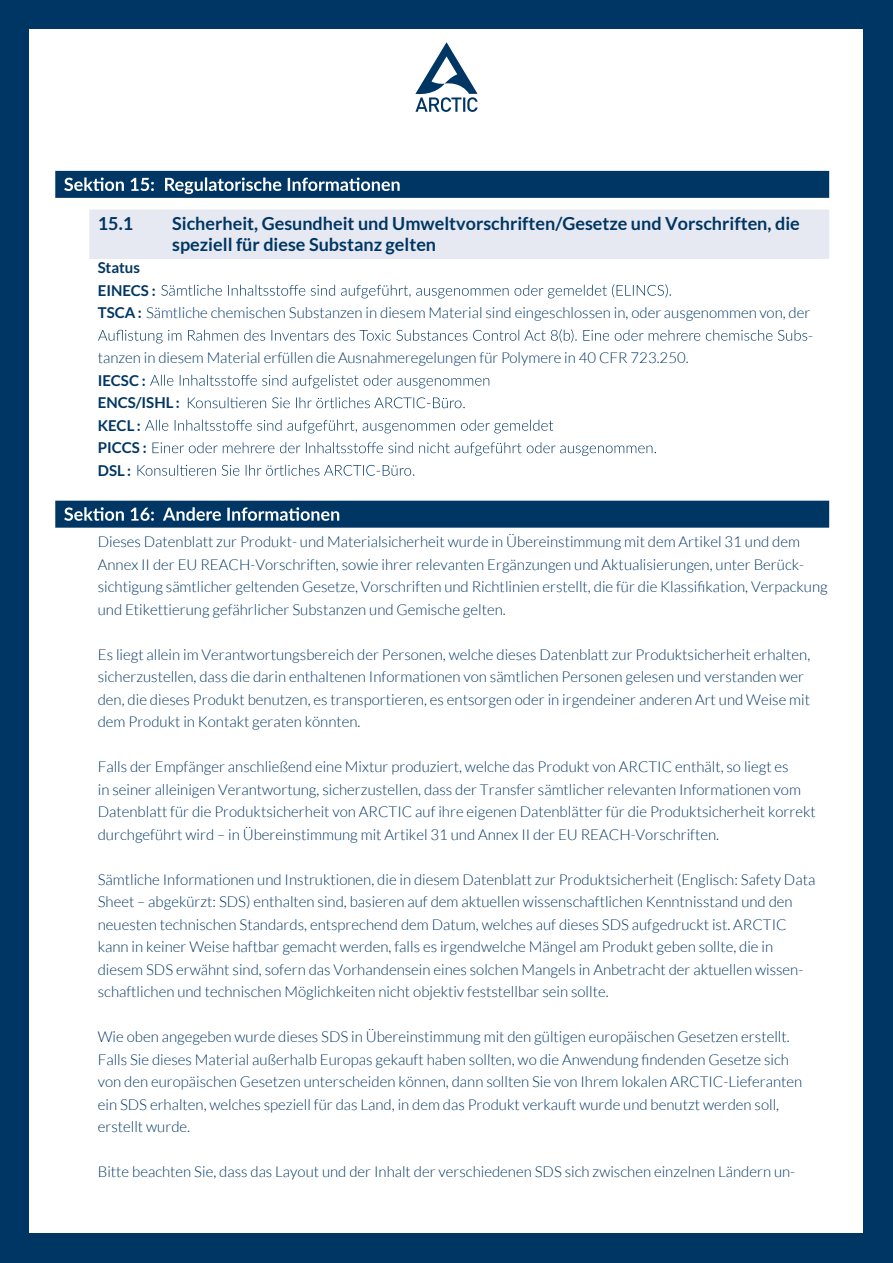
<style>
.page{position:relative;width:893px;height:1263px;background:#003663}
.page>*{position:absolute;margin:0;border:0;box-sizing:border-box;transform-origin:0 0}
.t1{font:700 18px/21.6px "Lato";color:#003663}
.t2{font:300 15px/22.5px "Lato";color:#003663}
.t3{font:700 15px/22.5px "Lato";color:#003663}
.s1{font-weight:700}
</style>
<div class="page">
<div style="left:30px;top:30px;width:833px;height:1203px;background:#fff"></div>
<div style="left:55px;top:171px;width:774px;height:27px;background:#003663"></div>
<div style="left:89px;top:209px;width:740px;height:50px;background:#e6e9f1"></div>
<div style="left:55px;top:501px;width:774px;height:27px;background:#003663"></div>
<svg style="left:64px;top:177px;width:336px;height:17px"></svg>
<svg style="left:161px;top:284px;width:510px;height:14px"></svg>
<svg style="left:98px;top:329px;width:709px;height:14px"></svg>
<svg style="left:150px;top:375px;width:339px;height:13px"></svg>
<svg style="left:188px;top:397px;width:277px;height:11px"></svg>
<svg style="left:145px;top:420px;width:408px;height:13px"></svg>
<svg style="left:153px;top:442px;width:503px;height:14px"></svg>
<svg style="left:137px;top:465px;width:277px;height:11px"></svg>
<svg style="left:64px;top:507px;width:275px;height:14px"></svg>
<svg style="left:415px;top:42px;width:63px;height:70px"></svg>
<p class="t1" style="left:172px;top:212px;width:629px">Sicherheit, Gesundheit und Umweltvorschriften/Gesetze und Vorschriften, die speziell für diese Substanz gelten</p>
<p class="t1" style="left:98px;top:212px;width:37px">15.1</p>
<p class="t3" style="left:98px;top:256px;width:44px">Status</p>
<p class="t3" style="left:98px;top:279px;width:59px">EINECS :</p>
<p class="t2" style="left:98px;top:302px;width:714px"><span class="s1">TSCA :</span> Sämtliche chemischen Substanzen in diesem Material sind eingeschlossen in, oder ausgenommen von, der</p>
<p class="t2" style="left:808px;top:324px;width:6px">-</p>
<p class="t2" style="left:98px;top:347px;width:592px">tanzen in diesem Material erfüllen die Ausnahmeregelungen für Polymere in 40 CFR 723.250.</p>
<p class="t3" style="left:98px;top:369px;width:84px">IECSC :<br>ENCS/ISHL :<br>KECL :<br>PICCS :<br>DSL :</p>
<p class="t2" style="left:98px;top:531px;width:731px">Dieses Datenblatt zur Produkt- und Materialsicherheit wurde in Übereinstimmung mit dem Artikel 31 und dem Annex II der EU REACH-Vorschriften, sowie ihrer relevanten Ergänzungen und Aktualisierungen, unter Berück&shy;sichtigung sämtlicher geltenden Gesetze, Vorschriften und Richtlinien erstellt, die für die Klassifikation, Verpackung und Etikettierung gefährlicher Substanzen und Gemische gelten.</p>
<p class="t2" style="left:98px;top:643px;width:714px">Es liegt allein im Verantwortungsbereich der Personen, welche dieses Datenblatt zur Produktsicherheit erhalten, sicherzustellen, dass die darin enthaltenen Informationen von sämtlichen Personen gelesen und verstanden wer den, die dieses Produkt benutzen, es transportieren, es entsorgen oder in irgendeiner anderen Art und Weise mit dem Produkt in Kontakt geraten könnten.</p>
<p class="t2" style="left:98px;top:756px;width:720px">Falls der Empfänger anschließend eine Mixtur produziert, welche das Produkt von ARCTIC enthält, so liegt es<br>in seiner alleinigen Verantwortung, sicherzustellen, dass der Transfer sämtlicher relevanten Informationen vom Datenblatt für die Produktsicherheit von ARCTIC auf ihre eigenen Datenblätter für die Produktsicherheit korrekt durchgeführt wird – in Übereinstimmung mit Artikel 31 und Annex II der EU REACH-Vorschriften.</p>
<p class="t2" style="left:98px;top:868px;width:719px">Sämtliche Informationen und Instruktionen, die in diesem Datenblatt zur Produktsicherheit (Englisch: Safety Data Sheet – abgekürzt: SDS) enthalten sind, basieren auf dem aktuellen wissenschaftlichen Kenntnisstand und den neuesten technischen Standards, entsprechend dem Datum, welches auf dieses SDS aufgedruckt ist. ARCTIC kann in keiner Weise haftbar gemacht werden, falls es irgendwelche Mängel am Produkt geben sollte, die in diesem SDS erwähnt sind, sofern das Vorhandensein eines solchen Mangels in Anbetracht der aktuellen wissen&shy;schaftlichen und technischen Möglichkeiten nicht objektiv feststellbar sein sollte.</p>
<p class="t2" style="left:98px;top:1026px;width:706px">Wie oben angegeben wurde dieses SDS in Übereinstimmung mit den gültigen europäischen Gesetzen erstellt.<br>Falls Sie dieses Material außerhalb Europas gekauft haben sollten, wo die Anwendung findenden Gesetze sich von den europäischen Gesetzen unterscheiden können, dann sollten Sie von Ihrem lokalen ARCTIC-Lieferanten ein SDS erhalten, welches speziell für das Land, in dem das Produkt verkauft wurde und benutzt werden soll, erstellt wurde.</p>
<p class="t2" style="left:98px;top:1160px;width:699px">Bitte beachten Sie, dass das Layout und der Inhalt der verschiedenen SDS sich zwischen einzelnen Ländern un-</p>
</div>
